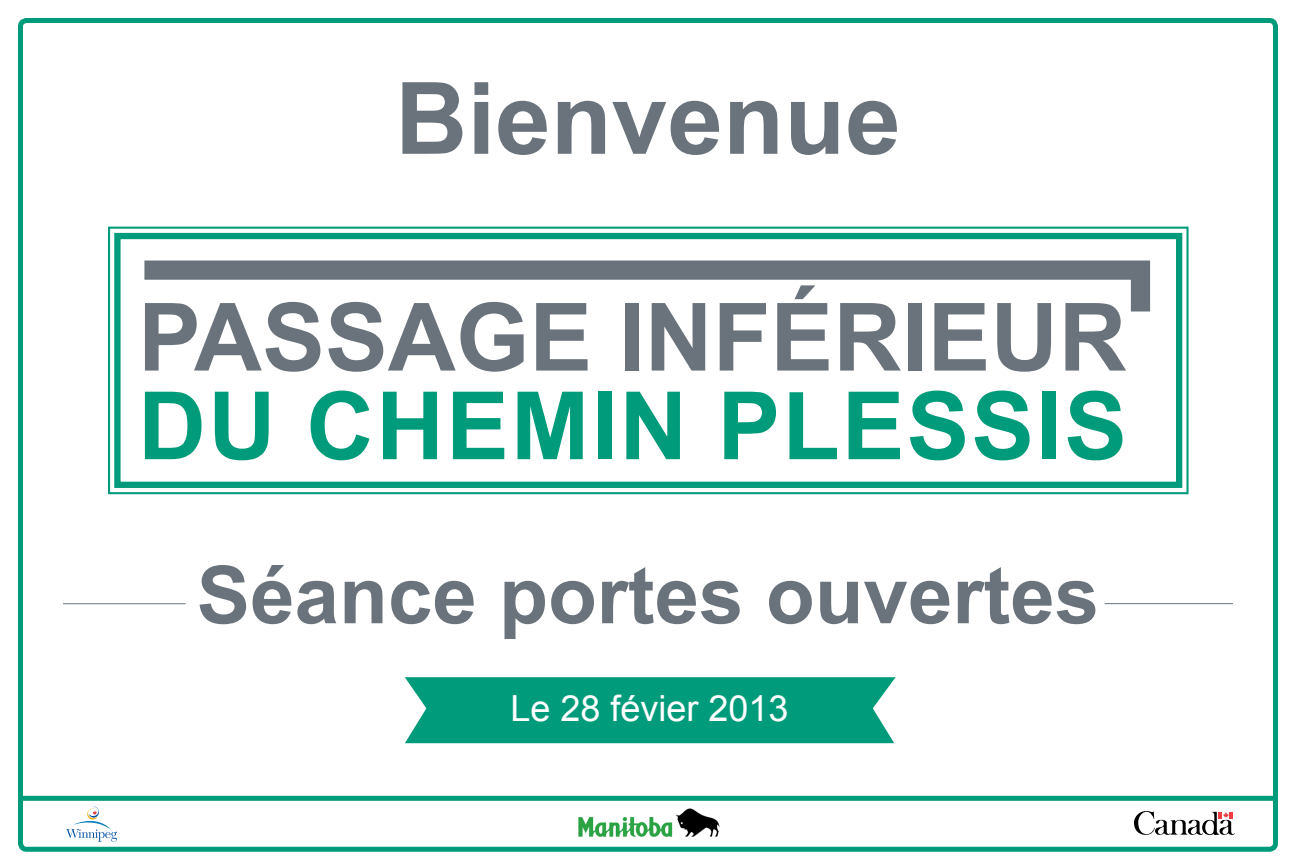
<style>
.page{position:relative;width:1296px;height:864px;background:#fff}
.page>*{position:absolute;margin:0;border:0;box-sizing:border-box;transform-origin:0 0}
.t1{font:700 100px "Arial";color:#6a737b}
.t2{font:700 94.3px "Arial";color:#6a737b}
.t3{font:700 94.3px "Arial";letter-spacing:.02em;color:#009b7a}
.t4{font:700 80px "Arial";color:#6a737b}
.t5{font:36px "Arial";color:#fff}
</style>
<div class="page">
<div style="left:405px;top:677px;width:491px;height:66px;background:#009b7a"></div>
<div style="left:18px;top:18px;width:1260px;height:834px;border:5px solid #009b7a;border-radius:6px"></div>
<div style="left:18px;top:796px;width:1256px;height:5px;background:#009b7a"></div>
<hr style="left:63px;top:603px;width:123px;height:1px;background:#6a737b">
<hr style="left:1105px;top:603px;width:128px;height:1px;background:#6a737b">
<svg style="left:1134px;top:811px;width:101px;height:24px"></svg>
<svg style="left:66px;top:807px;width:51px;height:35px"></svg>
<img style="left:578px;top:809px;width:141px;height:27px">
<svg style="left:108px;top:226px;width:1081px;height:269px"></svg>
<div style="left:114px;top:233px;width:1068px;height:255px;border:6px solid #009b7a"></div>
<svg style="left:125px;top:251px;width:1035px;height:80px"></svg>
<p class="t1" style="left:395px;top:52px;width:507px">Bienvenue</p>
<p class="t2" style="left:138px;top:275px;width:990px">Passage inférieur</p>
<p class="t3" style="left:138px;top:363px;width:980px">du chemin Plessis</p>
<p class="t4" style="left:197px;top:542px;width:904px">Séance portes ouvertes</p>
<p class="t5" style="left:510px;top:685px;width:280px">Le 28 févier 2013</p>
</div>
